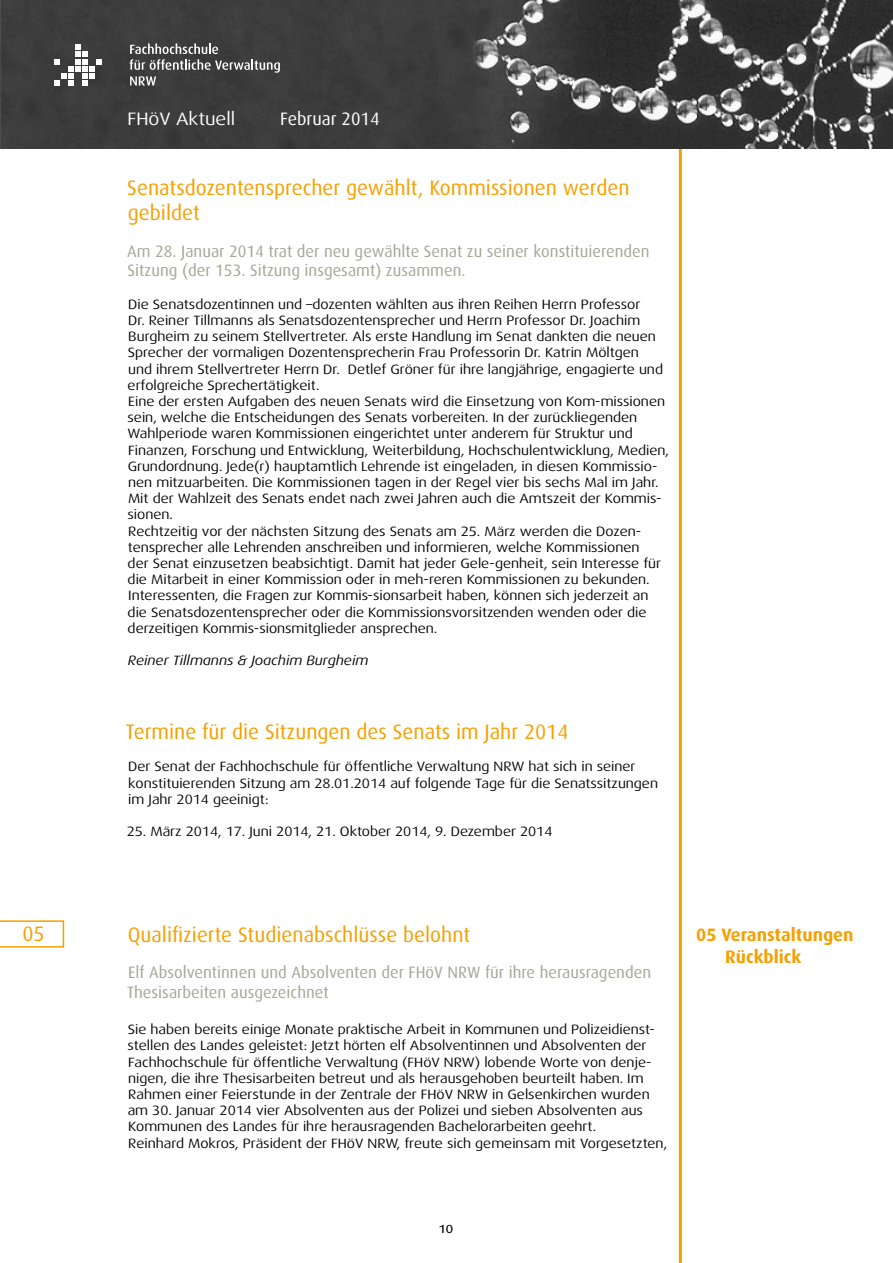
<style>
.page{position:relative;width:893px;height:1263px;background:#fff}
.page>*{position:absolute;margin:0;border:0;box-sizing:border-box;transform-origin:0 0}
.t1{font:21px/25.2px "Dax";color:#f6a000}
.t2{font:700 18px/21.6px "Dax";color:#f6a000}
.t3{font:18px "Dax Wide";color:#fff}
.t4{font:18px "Dax";color:#fff}
.t5{font:16.5px/19.8px "Dax";color:#a4a798}
.t6{font:15px "Dax Regular Caps";color:#000}
.t7{font:13.5px/16.2px "Dax Wide";color:#000}
.t8{font:italic 13.5px "Dax Wide";color:#000}
</style>
<div class="page">
<hr style="left:679px;top:148px;width:3px;height:1115px;background:#f6a000">
<img style="left:0;top:0;width:893px;height:148px">
<svg style="left:54px;top:45px;width:48px;height:41px"></svg>
<svg style="left:130px;top:43px;width:150px;height:43px;background:#595959"></svg>
<svg style="left:0;top:920px;width:64px;height:27px"></svg>
<h1 class="t1" style="left:22px;top:921px;width:24px">05</h1>
<h2 class="t3" style="left:128px;top:109px;width:109px">FHöV Aktuell</h2>
<h2 class="t4" style="left:280px;top:109px;width:101px">Februar 2014</h2>
<h1 class="t1" style="left:127px;top:176px;width:504px">Senatsdozentensprecher gewählt, Kommissionen werden gebildet</h1>
<p class="t5" style="left:127px;top:241px;width:524px">Am 28. Januar 2014 trat der neu gewählte Senat zu seiner konstituierenden<br>Sitzung (der 153. Sitzung insgesamt) zusammen.</p>
<p class="t7" style="left:128px;top:296px;width:543px">Die Senatsdozentinnen und –dozenten wählten aus ihren Reihen Herrn Professor<br>Dr. Reiner Tillmanns als Senatsdozentensprecher und Herrn Professor Dr. Joachim Burgheim zu seinem Stellvertreter. Als erste Handlung im Senat dankten die neuen Sprecher der vormaligen Dozentensprecherin Frau Professorin Dr. Katrin Möltgen<br>und ihrem Stellvertreter Herrn Dr. Detlef Gröner für ihre langjährige, engagierte und erfolgreiche Sprechertätigkeit.<br>Eine der ersten Aufgaben des neuen Senats wird die Einsetzung von Kom-missionen sein, welche die Entscheidungen des Senats vorbereiten. In der zurückliegenden Wahlperiode waren Kommissionen eingerichtet unter anderem für Struktur und Finanzen, Forschung und Entwicklung, Weiterbildung, Hochschulentwicklung, Medien, Grundordnung. Jede(r) hauptamtlich Lehrende ist eingeladen, in diesen Kommissio&shy;nen mitzuarbeiten. Die Kommissionen tagen in der Regel vier bis sechs Mal im Jahr.<br>Mit der Wahlzeit des Senats endet nach zwei Jahren auch die Amtszeit der Kommis&shy;sionen.<br>Rechtzeitig vor der nächsten Sitzung des Senats am 25. März werden die Dozen&shy;tensprecher alle Lehrenden anschreiben und informieren, welche Kommissionen<br>der Senat einzusetzen beabsichtigt. Damit hat jeder Gele-genheit, sein Interesse für die Mitarbeit in einer Kommission oder in meh-reren Kommissionen zu bekunden.<br>Interessenten, die Fragen zur Kommis-sionsarbeit haben, können sich jederzeit an die Senatsdozentensprecher oder die Kommissionsvorsitzenden wenden oder die derzeitigen Kommis-sionsmitglieder ansprechen.</p>
<p class="t8" style="left:128px;top:653px;width:242px">Reiner Tillmanns &amp; Joachim Burgheim</p>
<h1 class="t1" style="left:126px;top:719px;width:444px">Termine für die Sitzungen des Senats im Jahr 2014</h1>
<p class="t7" style="left:128px;top:759px;width:531px">Der Senat der Fachhochschule für öffentliche Verwaltung NRW hat sich in seiner konstituierenden Sitzung am 28.01.2014 auf folgende Tage für die Senatssitzungen im Jahr 2014 geeinigt:</p>
<p class="t7" style="left:127px;top:823px;width:427px">25. März 2014, 17. Juni 2014, 21. Oktober 2014, 9. Dezember 2014</p>
<h1 class="t1" style="left:128px;top:923px;width:344px">Qualifizierte Studienabschlüsse belohnt</h1>
<p class="t5" style="left:127px;top:963px;width:525px">Elf Absolventinnen und Absolventen der FHöV NRW für ihre herausragenden<br>Thesisarbeiten ausgezeichnet</p>
<p class="t7" style="left:128px;top:1021px;width:541px">Sie haben bereits einige Monate praktische Arbeit in Kommunen und Polizeidienst&shy;stellen des Landes geleistet: Jetzt hörten elf Absolventinnen und Absolventen der Fachhochschule für öffentliche Verwaltung (FHöV NRW) lobende Worte von denje&shy;nigen, die ihre Thesisarbeiten betreut und als herausgehoben beurteilt haben. Im Rahmen einer Feierstunde in der Zentrale der FHöV NRW in Gelsenkirchen wurden am 30. Januar 2014 vier Absolventen aus der Polizei und sieben Absolventen aus Kommunen des Landes für ihre herausragenden Bachelorarbeiten geehrt.<br>Reinhard Mokros, Präsident der FHöV NRW, freute sich gemeinsam mit Vorgesetzten,</p>
<p class="t6" style="left:439px;top:1219px;width:16px">10</p>
<h2 class="t2" style="left:725px;top:924px;width:130px;text-indent:-29px">05 Veranstaltungen<br>Rückblick</h2>
</div>
